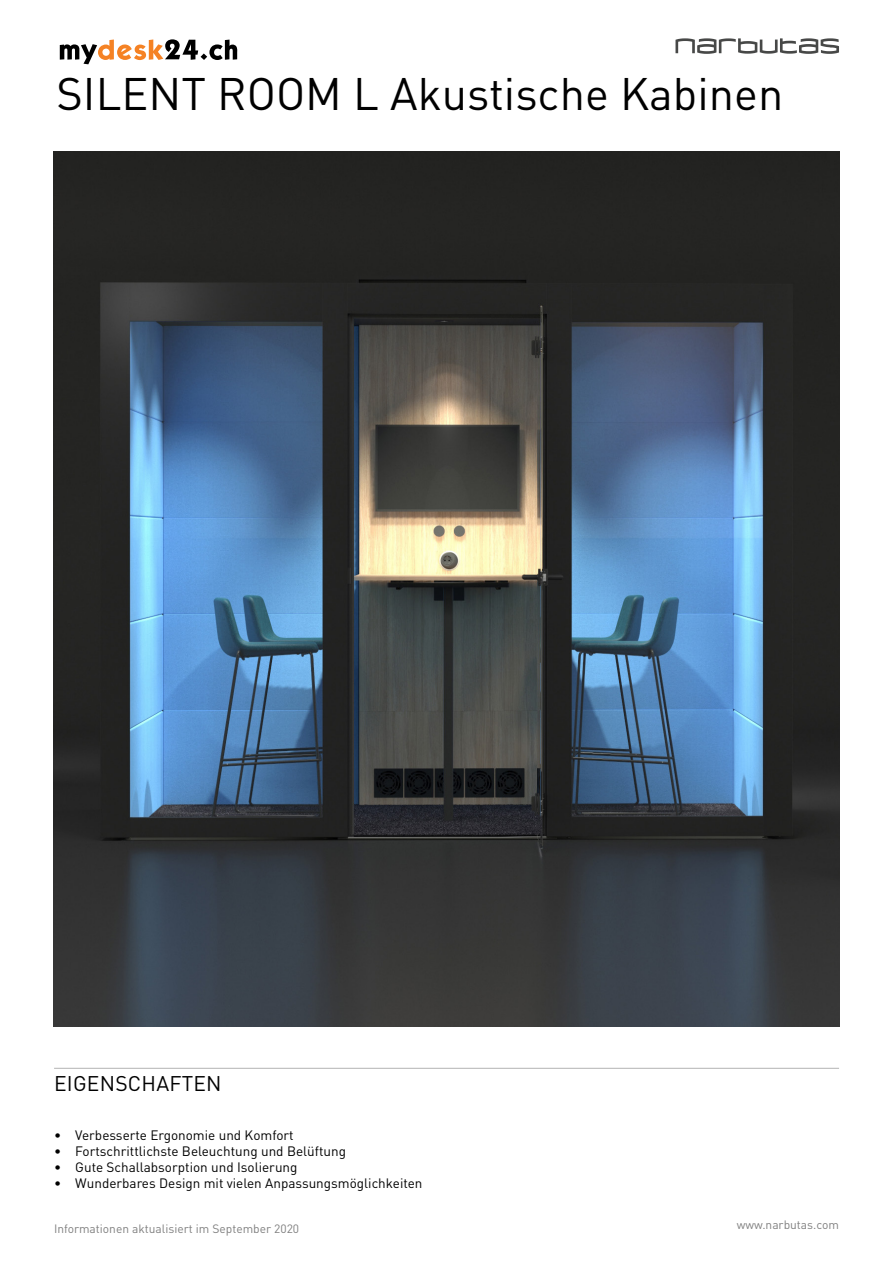
<style>
.page{position:relative;width:893px;height:1263px;background:#fff}
.page>*{position:absolute;margin:0;border:0;box-sizing:border-box;transform-origin:0 0}
.PAV_30{font:45px "DIN Pro";color:#000}
.Pavadinimas_1{font:21px "DIN Pro";letter-spacing:.01em;color:#000}
.t1{font:13.5px "DIN Pro";color:#000}
.t2{font:12px "DIN Pro";color:#808080}
</style>
<div class="page">
<img style="left:53px;top:39px;width:787px;height:1029px">
<svg style="left:675px;top:38px;width:164px;height:16px"></svg>
<hr style="left:54px;top:1068px;width:785px;height:1px;background:#b3b3b3">
<img style="left:54px;top:151px;width:785px;height:875px">
<p class="PAV_30" style="left:57px;top:63px;width:728px">SILENT ROOM L Akustische Kabinen</p>
<p class="Pavadinimas_1" style="left:54px;top:1069px;width:169px">EIGENSCHAFTEN</p>
<p class="t1" style="left:54px;top:1125px;width:241px">• Verbesserte Ergonomie und Komfort</p>
<p class="t1" style="left:54px;top:1142px;width:293px">• Fortschrittlichste Beleuchtung und Belüftung</p>
<p class="t1" style="left:54px;top:1158px;width:245px">• Gute Schallabsorption und Isolierung</p>
<p class="t1" style="left:54px;top:1174px;width:370px">• Wunderbares Design mit vielen Anpassungsmöglichkeiten</p>
<p class="t2" style="left:54px;top:1220px;width:247px">Informationen aktualisiert im September 2020</p>
<p class="t2" style="left:737px;top:1216px;width:104px">www.narbutas.com</p>
</div>
